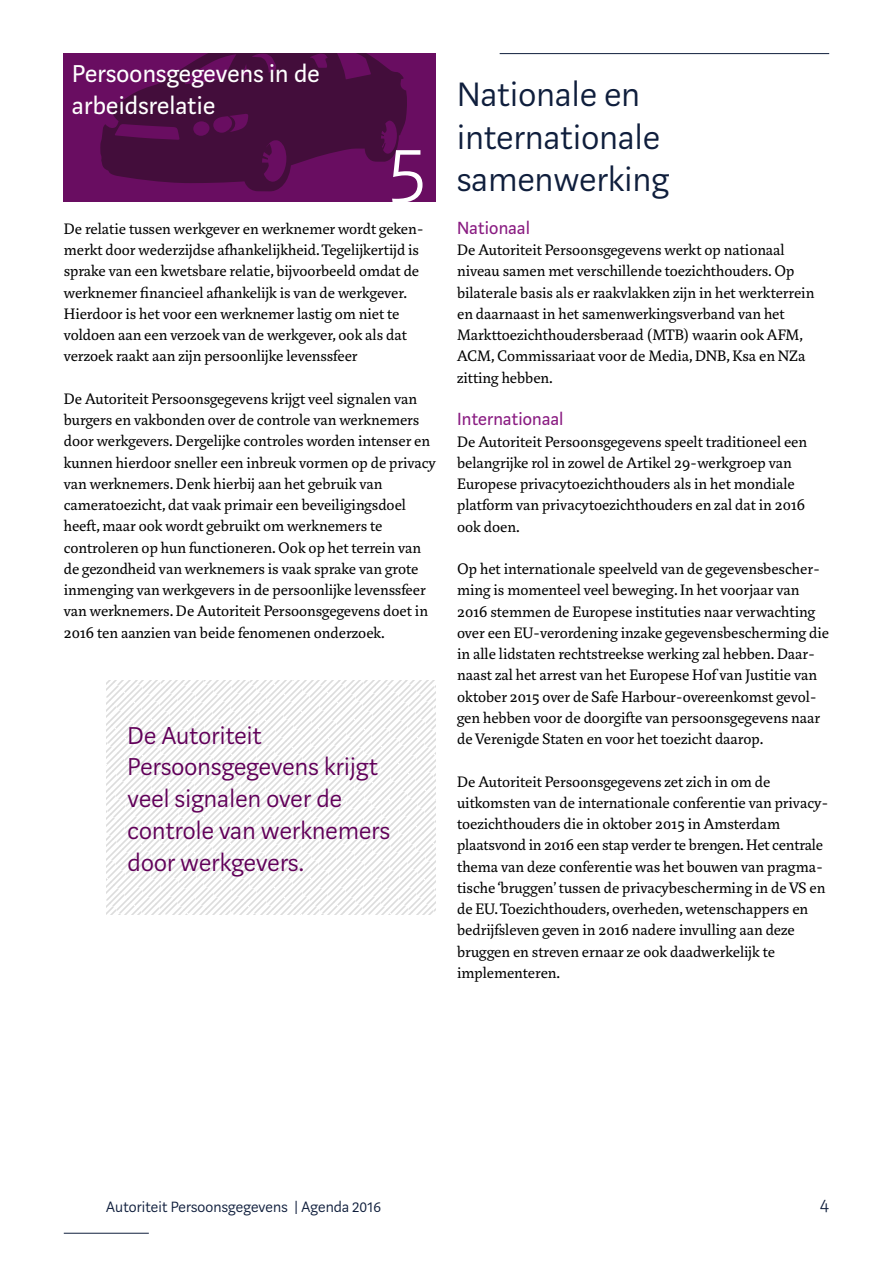
<style>
.page{position:relative;width:893px;height:1263px;background:#fff}
.page>*{position:absolute;margin:0;border:0;box-sizing:border-box;transform-origin:0 0}
.t1{font:200 90px "Marat Sans";color:#fff}
.t2{font:300 37.5px/42.6px "Marat Sans";letter-spacing:.01em;color:#0f1e3c}
.t3{font:300 27px/32px "Marat Sans";letter-spacing:.01em;color:#610059}
.t4{font:27px/32px "Marat Sans";letter-spacing:.01em;color:#fff}
.t5{font:200 21px "Marat Sans";color:#0f1e3c}
.t6{font:19.5px "Marat Sans";letter-spacing:.01em;color:#891b81}
.t7{font:16.5px/21.3px "Marat";color:#000}
.t8{font:300 16.5px "Marat Sans";letter-spacing:.01em;color:#0f1e3c}
</style>
<div class="page">
<hr style="left:64px;top:1233px;width:85px;height:1px;background:#0f1e3c">
<div style="left:64px;top:53px;width:372px;height:149px;background:#690d61"></div>
<svg style="left:100px;top:53px;width:307px;height:138px"></svg>
<hr style="left:500px;top:53px;width:329px;height:1px;background:#0f1e3c">
<svg style="left:106px;top:680px;width:330px;height:234px"></svg>
<h3 class="t4" style="left:72px;top:58px;width:249px">Persoonsgegevens in de arbeidsrelatie</h3>
<h1 class="t1" style="left:389px;top:127px;width:38px">5</h1>
<p class="t7" style="left:64px;top:218px;width:362px">De relatie tussen werkgever en werknemer wordt geken&shy;merkt door wederzijdse afhankelijkheid. Tegelijkertijd is sprake van een kwetsbare relatie, bijvoorbeeld omdat de werknemer financieel afhankelijk is van de werkgever.<br>Hierdoor is het voor een werknemer lastig om niet te voldoen aan een verzoek van de werkgever, ook als dat verzoek raakt aan zijn persoonlijke levenssfeer</p>
<p class="t7" style="left:64px;top:388px;width:374px">De Autoriteit Persoonsgegevens krijgt veel signalen van burgers en vakbonden over de controle van werknemers door werkgevers. Dergelijke controles worden intenser en kunnen hierdoor sneller een inbreuk vormen op de privacy van werknemers. Denk hierbij aan het gebruik van cameratoezicht, dat vaak primair een beveiligingsdoel heeft, maar ook wordt gebruikt om werknemers te controleren op hun functioneren. Ook op het terrein van de gezondheid van werknemers is vaak sprake van grote inmenging van werkgevers in de persoonlijke levenssfeer van werknemers. De Autoriteit Persoonsgegevens doet in 2016 ten aanzien van beide fenomenen onderzoek.</p>
<h3 class="t3" style="left:128px;top:719px;width:264px">De Autoriteit<br>Persoonsgegevens krijgt veel signalen over de controle van werknemers door werkgevers.</h3>
<h2 class="t2" style="left:457px;top:74px;width:213px">Nationale en internationale samenwerking</h2>
<p class="t6" style="left:457px;top:217px;width:74px">Nationaal</p>
<p class="t7" style="left:457px;top:239px;width:359px">De Autoriteit Persoonsgegevens werkt op nationaal niveau samen met verschillende toezichthouders. Op bilaterale basis als er raakvlakken zijn in het werkterrein en daarnaast in het samenwerkingsverband van het Markttoezichthoudersberaad (MTB) waarin ook AFM, ACM, Commissariaat voor de Media, DNB, Ksa en NZa zitting hebben.</p>
<p class="t6" style="left:457px;top:409px;width:108px">Internationaal</p>
<p class="t7" style="left:457px;top:431px;width:352px">De Autoriteit Persoonsgegevens speelt traditioneel een belangrijke rol in zowel de Artikel 29-werkgroep van Europese privacytoezichthouders als in het mondiale platform van privacytoezichthouders en zal dat in 2016 ook doen.</p>
<p class="t7" style="left:457px;top:558px;width:373px">Op het internationale speelveld van de gegevensbescher&shy;ming is momenteel veel beweging. In het voorjaar van 2016 stemmen de Europese instituties naar verwachting over een EU-verordening inzake gegevensbescherming die in alle lidstaten rechtstreekse werking zal hebben. Daar&shy;naast zal het arrest van het Europese Hof van Justitie van oktober 2015 over de Safe Harbour-overeenkomst gevol&shy;gen hebben voor de doorgifte van persoonsgegevens naar de Verenigde Staten en voor het toezicht daarop.</p>
<p class="t7" style="left:457px;top:771px;width:370px">De Autoriteit Persoonsgegevens zet zich in om de uitkomsten van de internationale conferentie van privacy&shy;toezichthouders die in oktober 2015 in Amsterdam plaatsvond in 2016 een stap verder te brengen. Het centrale thema van deze conferentie was het bouwen van pragma&shy;tische ‘bruggen’ tussen de privacybescherming in de VS en de EU. Toezichthouders, overheden, wetenschappers en bedrijfsleven geven in 2016 nadere invulling aan deze bruggen en streven ernaar ze ook daadwerkelijk te implementeren.</p>
<p class="t8" style="left:106px;top:1198px;width:276px">Autoriteit Persoonsgegevens | Agenda 2016</p>
<p class="t5" style="left:820px;top:1194px;width:11px">4</p>
</div>
